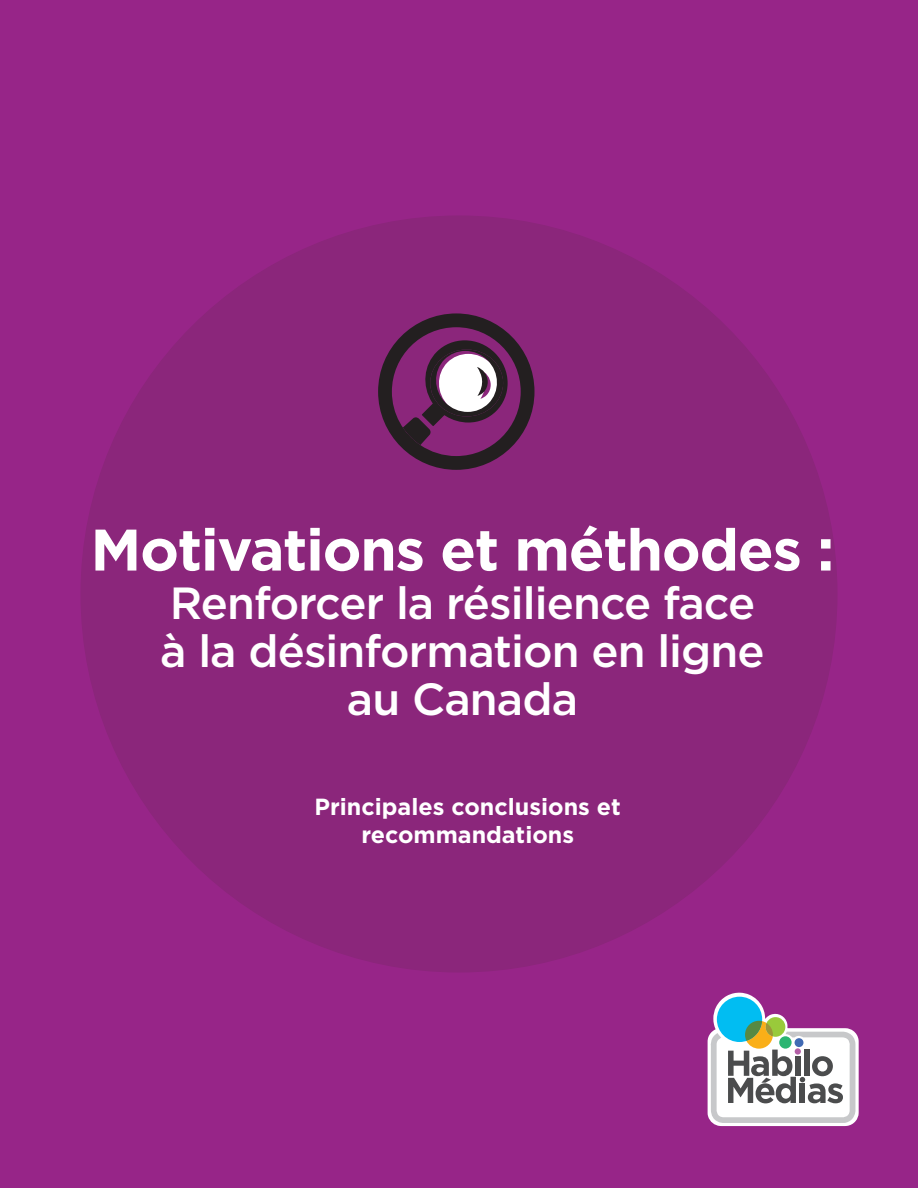
<style>
.page{position:relative;width:918px;height:1188px;background:#972588}
.page>*{position:absolute;margin:0;border:0;box-sizing:border-box;transform-origin:0 0}
.header_small{font:700 58.5px "Gotham";letter-spacing:-.02em;color:#fff}
.header_small-2{font:500 45px/48px "Gotham";letter-spacing:-.02em;color:#fff;text-align:center}
.t1{font:700 23.4px/27.9px "Gotham";color:#fff;text-align:center}
</style>
<div class="page">
<div style="left:80px;top:215px;width:758px;height:758px;background:#8b267b;border-radius:50%"></div>
<svg style="left:378px;top:313px;width:156px;height:157px"></svg>
<svg style="left:708px;top:993px;width:151px;height:133px"></svg>
<p class="header_small" style="left:91px;top:511px;width:745px">Motivations et méthodes :</p>
<p class="header_small-2" style="left:160px;top:578px;width:606px">Renforcer la résilience face à la désinformation en ligne au Canada</p>
<p class="t1" style="left:315px;top:793px;width:308px">Principales conclusions et recommandations</p>
</div>
